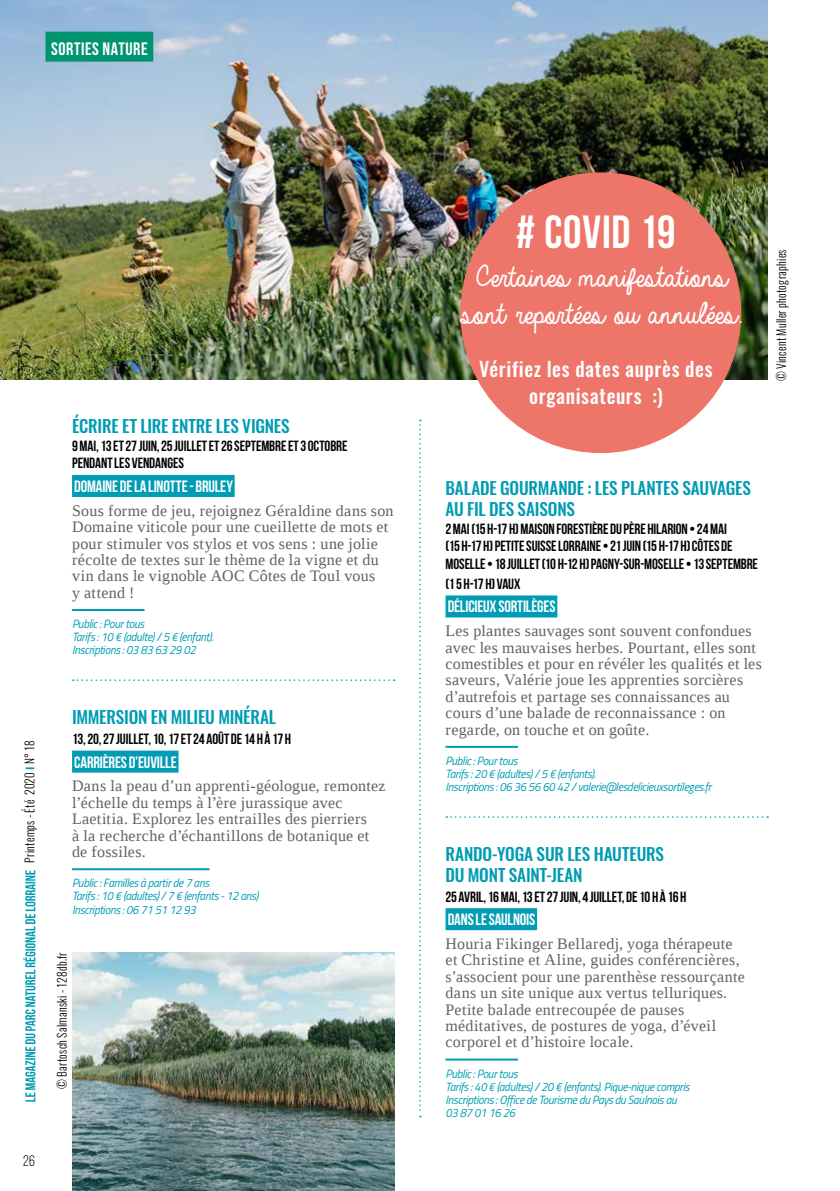
<style>
.page{position:relative;width:840px;height:1191px;background:#fff}
.page>*{position:absolute;margin:0;border:0;box-sizing:border-box;transform-origin:0 0}
.t1{font:700 46.4px "Bebas Neue";letter-spacing:.015em;color:#fff}
.t2{font:32.4px/37.6px "Always In My Heart";letter-spacing:.015em;color:#fff;text-align:center}
.t3{font:500 19.8px/27px "Oswald";letter-spacing:.03em;color:#fff;text-align:center}
.t4{font:700 18px "Bebas Neue";letter-spacing:.035em;color:#fff}
.t5{font:500 17.2px/20.6px "Oswald";letter-spacing:-.005em;color:#009cb4}
.t6{font:700 16.4px "Bebas Neue";letter-spacing:-.01em;color:#fff}
.t7{font:16px/16.4px "Liberation Serif";letter-spacing:.02em;color:#646363}
.t8{font:15.2px "Bebas Neue";color:#000}
.t9{font:700 14.8px/17.8px "Bebas Neue";letter-spacing:-.005em;color:#000}
.t10{font:italic 12px/13.2px "Titillium Web";letter-spacing:-.025em;color:#009cb4;scale:.94 1}
.t11{font:300 12px "Oswald";letter-spacing:.025em;color:#000;scale:.94 1}
.s1{font-family:"Avenir";font-weight:900;color:#009cb4}
</style>
<div class="page">
<svg style="left:23px;top:870px;width:12px;height:231px"></svg>
<div style="left:72px;top:475px;width:162px;height:22px;background:#009cb4"></div>
<hr style="left:72px;top:609px;width:72px;height:2px;background:#009cb4">
<svg style="left:73px;top:679px;width:321px;height:2px"></svg>
<div style="left:72px;top:750px;width:106px;height:22px;background:#009cb4"></div>
<hr style="left:72px;top:868px;width:137px;height:2px;background:#009cb4">
<div style="left:445px;top:595px;width:112px;height:22px;background:#009cb4"></div>
<hr style="left:445px;top:746px;width:72px;height:2px;background:#009cb4">
<svg style="left:446px;top:816px;width:321px;height:2px"></svg>
<div style="left:445px;top:908px;width:91px;height:22px;background:#009cb4"></div>
<hr style="left:445px;top:1058px;width:72px;height:2px;background:#009cb4">
<img style="left:0;top:0;width:767px;height:380px">
<img style="left:72px;top:952px;width:322px;height:239px">
<svg style="left:419px;top:420px;width:2px;height:697px"></svg>
<div style="left:45px;top:32px;width:108px;height:30px;background:#009470"></div>
<div style="left:460px;top:172px;width:280px;height:281px;background:#ee756a;border-radius:50%"></div>
<p class="t4" style="left:51px;top:39px;width:98px">SORTIES NATURE</p>
<p class="t11" style="left:21px;top:862px;width:131px;rotate:-90deg">Printemps - Été 2020 <span class="s1">I</span> N° 18</p>
<p class="t5" style="left:72px;top:416px;width:219px">ÉCRIRE ET LIRE ENTRE LES VIGNES</p>
<p class="t9" style="left:72px;top:436px;width:277px">9 MAI, 13 ET 27 JUIN, 25 JUILLET ET 26 SEPTEMBRE ET 3 OCTOBRE<br>PENDANT LES VENDANGES</p>
<p class="t6" style="left:74px;top:477px;width:160px">DOMAINE DE LA LINOTTE - BRULEY</p>
<p class="t7" style="left:72px;top:502px;width:323px">Sous forme de jeu, rejoignez Géraldine dans son Domaine viticole pour une cueillette de mots et pour stimuler vos stylos et vos sens : une jolie récolte de textes sur le thème de la vigne et du vin dans le vignoble AOC Côtes de Toul vous<br>y attend !</p>
<p class="t10" style="left:72px;top:616px;width:151px">Public : Pour tous<br>Tarifs : 10 € (adulte) / 5 € (enfant).<br>Inscriptions : 03 83 63 29 02</p>
<p class="t5" style="left:72px;top:707px;width:205px">IMMERSION EN MILIEU MINÉRAL</p>
<p class="t9" style="left:72px;top:729px;width:220px">13, 20, 27 JUILLET, 10, 17 ET 24 AOÛT DE 14 H À 17 H</p>
<p class="t6" style="left:74px;top:753px;width:104px">CARRIÈRES D’EUVILLE</p>
<p class="t7" style="left:72px;top:777px;width:315px">Dans la peau d’un apprenti-géologue, remontez l’échelle du temps à l’ère jurassique avec Laetitia. Explorez les entrailles des pierriers<br>à la recherche d’échantillons de botanique et de fossiles.</p>
<p class="t10" style="left:72px;top:876px;width:199px">Public : Familles à partir de 7 ans<br>Tarifs : 10 € (adultes) / 7 € (enfants - 12 ans)<br>Inscriptions : 06 71 51 12 93</p>
<p class="t11" style="left:54px;top:1089px;width:147px;rotate:-90deg">© Bartosch Salmanski - 128db.fr</p>
<p class="t8" style="left:23px;top:1152px;width:13px">26</p>
<h1 class="t1" style="left:516px;top:206px;width:161px"># COVID 19</h1>
<h2 class="t2" style="left:455px;top:259px;width:281px">Certaines manifestations sont reportées ou annulées.</h2>
<p class="t3" style="left:479px;top:356px;width:235px">Vérifiez les dates auprès des organisateurs :)</p>
<p class="t11" style="left:772px;top:381px;width:141px;rotate:-90deg">© Vincent Muller photographies</p>
<p class="t5" style="left:445px;top:478px;width:307px">BALADE GOURMANDE : LES PLANTES SAUVAGES<br>AU FIL DES SAISONS</p>
<p class="t9" style="left:445px;top:519px;width:314px">2 MAI (15 H-17 H) MAISON FORESTIÈRE DU PÈRE HILARION • 24 MAI<br>(15 H-17 H) PETITE SUISSE LORRAINE • 21 JUIN (15 H-17 H) CÔTES DE<br>MOSELLE • 18 JUILLET (10 H-12 H) PAGNY-SUR-MOSELLE • 13 SEPTEMBRE</p>
<p class="t9" style="left:445px;top:574px;width:76px">(1 5 H-17 H) VAUX</p>
<p class="t6" style="left:447px;top:598px;width:109px">DÉLICIEUX SORTILÈGES</p>
<p class="t7" style="left:445px;top:622px;width:318px">Les plantes sauvages sont souvent confondues avec les mauvaises herbes. Pourtant, elles sont comestibles et pour en révéler les qualités et les saveurs, Valérie joue les apprenties sorcières d’autrefois et partage ses connaissances au cours d’une balade de reconnaissance : on regarde, on touche et on goûte.</p>
<p class="t10" style="left:445px;top:753px;width:284px">Public : Pour tous<br>Tarifs : 20 € (adultes) / 5 € (enfants).<br>Inscriptions : 06 36 56 60 42 / valerie@lesdelicieuxsortileges.fr</p>
<p class="t5" style="left:445px;top:844px;width:220px">RANDO-YOGA SUR LES HAUTEURS<br>DU MONT SAINT-JEAN</p>
<p class="t9" style="left:445px;top:887px;width:242px">25 AVRIL, 16 MAI, 13 ET 27 JUIN, 4 JUILLET, DE 10 H À 16 H</p>
<p class="t6" style="left:447px;top:910px;width:89px">DANS LE SAULNOIS</p>
<p class="t7" style="left:445px;top:935px;width:301px">Houria Fikinger Bellaredj, yoga thérapeute et Christine et Aline, guides conférencières, s’associent pour une parenthèse ressourçante dans un site unique aux vertus telluriques.<br>Petite balade entrecoupée de pauses méditatives, de postures de yoga, d’éveil corporel et d’histoire locale.</p>
<p class="t10" style="left:445px;top:1066px;width:261px">Public : Pour tous<br>Tarifs : 40 € (adultes) / 20 € (enfants). Pique-nique compris Inscriptions : Office de Tourisme du Pays du Saulnois au 03 87 01 16 26</p>
</div>
